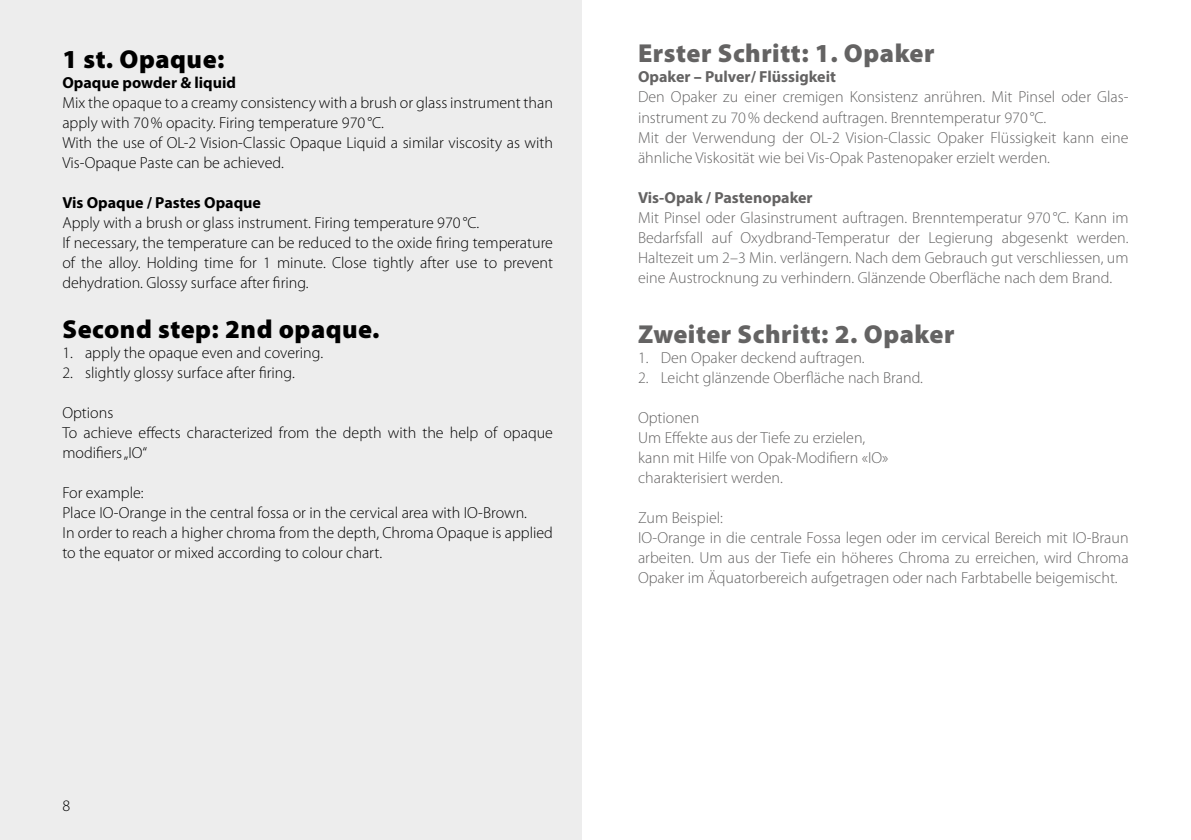
<style>
.page{position:relative;width:1191px;height:840px;background:#fff}
.page>*{position:absolute;margin:0;border:0;box-sizing:border-box;transform-origin:0 0}
.t1{font:900 26px "Myriad Pro";letter-spacing:.02em;color:#646363}
.t2{font:900 26px "Myriad Pro";letter-spacing:.02em;color:#000}
.t3{font:300 16px/20px "Myriad Pro";color:#646363}
.t4{font:300 16px/20px "Myriad Pro";color:#000}
.t5{font:700 16px "Myriad Pro";color:#000}
.t6{font:700 16px "Myriad Pro";color:#646363}
.s1{font-weight:700}
.s2{font-weight:900}
</style>
<div class="page">
<div style="left:0;top:0;width:581px;height:839px;background:#ededed"></div>
<h1 class="t2" style="left:62px;top:44px;width:164px">1 st. Opaque:</h1>
<p class="t5" style="left:62px;top:72px;width:175px">Opaque powder &amp; liquid</p>
<p class="t4" style="left:62px;top:93px;width:492px">Mix the opaque to a creamy consistency with a brush or glass instrument than apply with 70% opacity. Firing temperature 970 °C.<br>With the use of OL-2 Vision-Classic Opaque Liquid a similar viscosity as with Vis-Opaque Paste can be achieved.</p>
<p class="t5" style="left:62px;top:192px;width:200px">Vis Opaque / Pastes Opaque</p>
<p class="t4" style="left:62px;top:213px;width:492px">Apply with a brush or glass instrument. Firing temperature 970 °C.<br>If necessary, the temperature can be reduced to the oxide firing temperature of the alloy. Holding time for 1 minute. Close tightly after use to prevent dehydration. Glossy surface after firing.</p>
<h1 class="t2" style="left:62px;top:314px;width:319px">Second step: 2nd opaque.</h1>
<p class="t4" style="left:62px;top:343px;width:262px">1. apply the opaque even and covering.</p>
<p class="t4" style="left:62px;top:363px;width:234px">2. slightly glossy surface after firing.</p>
<p class="t4" style="left:62px;top:403px;width:492px">Options<br>To achieve effects characterized from the depth with the help of opaque modifiers „IO“</p>
<p class="t4" style="left:62px;top:483px;width:492px">For example:<br>Place IO-Orange in the central fossa or in the cervical area with IO-Brown.<br>In order to reach a higher chroma from the depth, Chroma Opaque is applied to the equator or mixed according to colour chart.</p>
<h1 class="t1" style="left:638px;top:39px;width:298px">Erster Schritt: 1. Opaker</h1>
<p class="t3" style="left:638px;top:67px;width:492px"><span class="s1">Opaker</span> <span class="s2">–</span> <span class="s1">Pulver/ Flüssigkeit<br></span>Den Opaker zu einer cremigen Konsistenz anrühren. Mit Pinsel oder Glas&shy;instrument zu 70% deckend auftragen. Brenntemperatur 970 °C.<br>Mit der Verwendung der OL-2 Vision-Classic Opaker Flüssigkeit kann eine ähnliche Viskosität wie bei Vis-Opak Pastenopaker erzielt werden.</p>
<p class="t6" style="left:638px;top:187px;width:176px">Vis-Opak / Pastenopaker</p>
<p class="t3" style="left:638px;top:207px;width:492px;text-align:justify">Mit Pinsel oder Glasinstrument auftragen. Brenntemperatur 970 °C. Kann im Bedarfsfall auf Oxydbrand-Temperatur der Legierung abgesenkt werden.<br>Haltezeit um 2–3 Min. verlängern. Nach dem Gebrauch gut verschliessen, um eine Austrocknung zu verhindern. Glänzende Oberfläche nach dem Brand.</p>
<h1 class="t1" style="left:638px;top:319px;width:318px">Zweiter Schritt: 2. Opaker</h1>
<p class="t3" style="left:638px;top:347px;width:228px">1. Den Opaker deckend auftragen.</p>
<p class="t3" style="left:638px;top:367px;width:286px">2. Leicht glänzende Oberfläche nach Brand.</p>
<p class="t3" style="left:638px;top:407px;width:252px">Optionen<br>Um Effekte aus der Tiefe zu erzielen, kann mit Hilfe von Opak-Modifiern «IO» charakterisiert werden.</p>
<p class="t3" style="left:638px;top:507px;width:492px">Zum Beispiel:<br>IO-Orange in die centrale Fossa legen oder im cervical Bereich mit IO-Braun arbeiten. Um aus der Tiefe ein höheres Chroma zu erreichen, wird Chroma Opaker im Äquatorbereich aufgetragen oder nach Farbtabelle beigemischt.</p>
<p class="t4" style="left:62px;top:795px;width:9px">8</p>
</div>
